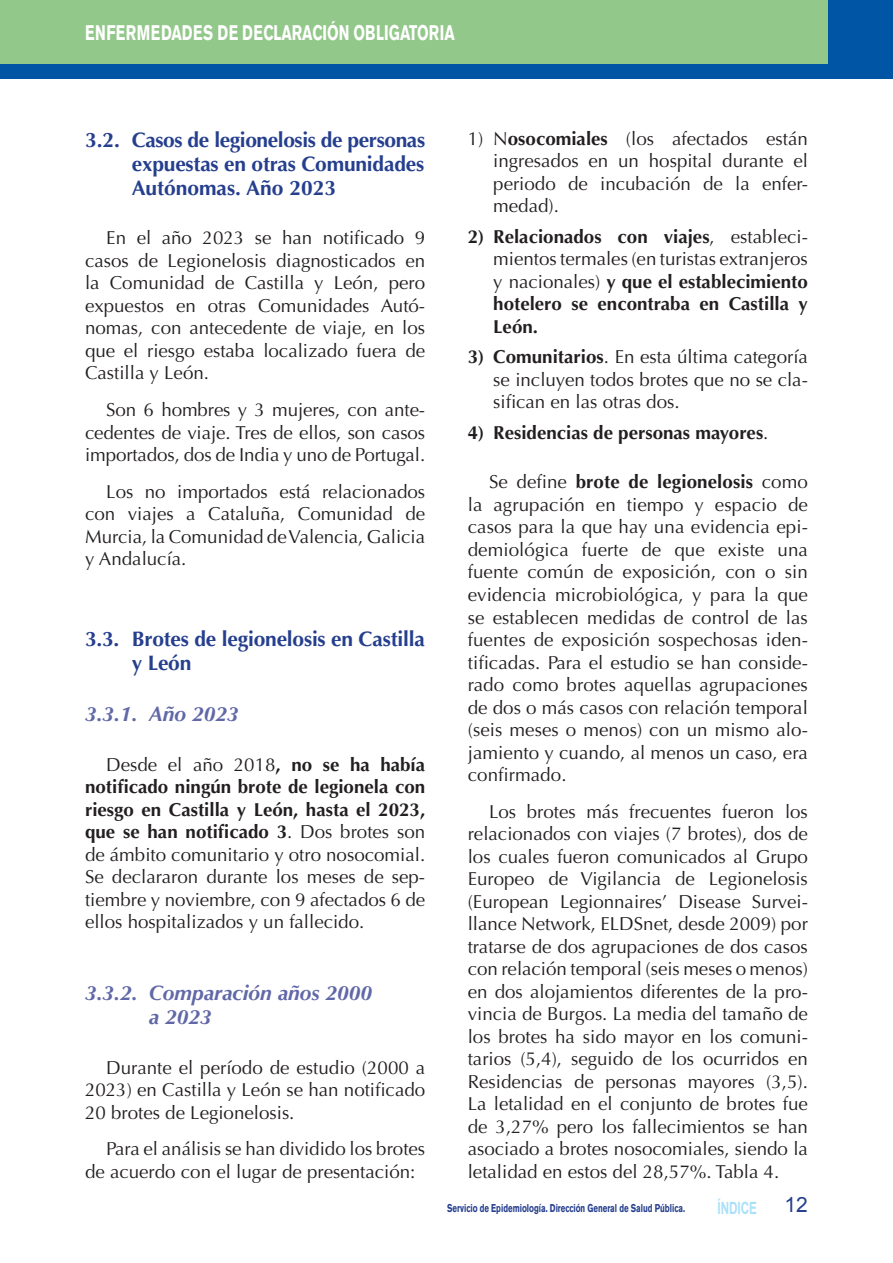
<style>
.page{position:relative;width:893px;height:1263px;background:#fff}
.page>*{position:absolute;margin:0;border:0;box-sizing:border-box;transform-origin:0 0}
.t1{font:700 21px/24px "Optima";letter-spacing:-.01em;color:#253f8e;text-align:justify}
.t2{font:italic 700 21px/24px "Optima";color:#6168a7}
.t3{font:700 21px "Akzidenz Grotesk BE";color:#fff;scale:.7 1}
.t4{font:21px "Arial";color:#253f8e}
.t5{font:18.75px/22.5px "Optima";color:#231f20;text-align:justify}
.t6{font:700 18.75px/22.5px "Optima";color:#231f20;text-align:justify}
.t7{font:700 16.8px "Arial";letter-spacing:-.01em;color:#aae0f9;scale:.7 1}
.t8{font:700 11.25px "Akzidenz Grotesk BE";color:#253f8e;scale:.7 1}
.s1{font-weight:700}
.s2{font-weight:400}
</style>
<div class="page">
<div style="left:0;top:0;width:893px;height:79px;background:#0155a5"></div>
<div style="left:0;top:0;width:828px;height:64px;background:#92c889"></div>
<p class="t3" style="left:85px;top:20px;width:530px">ENFERMEDADES DE DECLARACIÓN OBLIGATORIA</p>
<p class="t1" style="left:132px;top:128px;width:295px;text-indent:-47px">3.2. Casos de legionelosis de personas expuestas en otras Comunidades Autónomas. Año 2023</p>
<p class="t5" style="left:85px;top:227px;width:342px;text-indent:21px">En el año 2023 se han notificado 9 casos de Legionelosis diagnosticados en la Comunidad de Castilla y León, pero expuestos en otras Comunidades Autó&shy;nomas, con antecedente de viaje, en los que el riesgo estaba localizado fuera de Castilla y León.</p>
<p class="t5" style="left:85px;top:399px;width:342px;text-indent:21px">Son 6 hombres y 3 mujeres, con ante&shy;cedentes de viaje. Tres de ellos, son casos importados, dos de India y uno de Portugal.</p>
<p class="t5" style="left:85px;top:480px;width:342px;text-indent:21px">Los no importados está relacionados con viajes a Cataluña, Comunidad de Murcia, la Comunidad de Valencia, Galicia y Andalucía.</p>
<p class="t1" style="left:132px;top:627px;width:295px;text-indent:-47px">3.3. Brotes de legionelosis en Castilla y León</p>
<p class="t2" style="left:85px;top:702px;width:155px">3.3.1. Año 2023</p>
<p class="t5" style="left:85px;top:753px;width:342px;text-indent:21px">Desde el año 2018<span class="s1">, no se ha había notificado ningún brote de legionela con riesgo en Castilla y León, hasta el 2023, que se han notificado 3</span>. Dos brotes son de ámbito comunitario y otro nosocomial.<br>Se declararon durante los meses de sep&shy;tiembre y noviembre, con 9 afectados 6 de ellos hospitalizados y un fallecido.</p>
<p class="t2" style="left:149px;top:981px;width:225px;text-indent:-64px">3.3.2. Comparación años 2000 a 2023</p>
<p class="t5" style="left:85px;top:1056px;width:342px;text-indent:21px">Durante el período de estudio (2000 a 2023) en Castilla y León se han notificado 20 brotes de Legionelosis.</p>
<p class="t5" style="left:85px;top:1138px;width:342px;text-indent:21px">Para el análisis se han dividido los brotes de acuerdo con el lugar de presentación:</p>
<p class="t5" style="left:493px;top:127px;width:316px;text-indent:-26px">1) N<span class="s1">osocomiales</span> (los afectados están ingresados en un hospital durante el periodo de incubación de la enfer&shy;medad).</p>
<p class="t6" style="left:493px;top:225px;width:316px;text-indent:-26px">2) Relacionados con viajes<span class="s2">, estableci&shy;mientos termales (en turistas extranjeros y nacionales)</span> y que el establecimiento hotelero se encontraba en Castilla y León.</p>
<p class="t5" style="left:493px;top:346px;width:316px;text-indent:-26px"><span class="s1">3) Comunitarios</span>. En esta última categoría se incluyen todos brotes que no se cla&shy;sifican en las otras dos.</p>
<p class="t6" style="left:468px;top:421px;width:302px">4) Residencias de personas mayores<span class="s2">.</span></p>
<p class="t5" style="left:468px;top:471px;width:342px;text-indent:21px">Se define <span class="s1">brote de legionelosis</span> como la agrupación en tiempo y espacio de casos para la que hay una evidencia epi&shy;demiológica fuerte de que existe una fuente común de exposición, con o sin evidencia microbiológica, y para la que se establecen medidas de control de las fuentes de exposición sospechosas iden&shy;tificadas. Para el estudio se han conside&shy;rado como brotes aquellas agrupaciones de dos o más casos con relación temporal (seis meses o menos) con un mismo alo&shy;jamiento y cuando, al menos un caso, era confirmado.</p>
<p class="t5" style="left:468px;top:800px;width:342px;text-indent:21px">Los brotes más frecuentes fueron los relacionados con viajes (7 brotes), dos de los cuales fueron comunicados al Grupo Europeo de Vigilancia de Legionelosis (European Legionnaires’ Disease Survei&shy;llance Network, ELDSnet, desde 2009) por tratarse de dos agrupaciones de dos casos con relación temporal (seis meses o menos) en dos alojamientos diferentes de la pro&shy;vincia de Burgos. La media del tamaño de los brotes ha sido mayor en los comuni&shy;tarios (5,4), seguido de los ocurridos en Residencias de personas mayores (3,5).<br>La letalidad en el conjunto de brotes fue de 3,27% pero los fallecimientos se han asociado a brotes nosocomiales, siendo la letalidad en estos del 28,57%. Tabla 4.</p>
<p class="t8" style="left:447px;top:1201px;width:341px">Servicio de Epidemiología. Dirección General de Salud Pública.</p>
<p class="t7" style="left:718px;top:1196px;width:58px">ÍNDICE</p>
<p class="t4" style="left:785px;top:1191px;width:25px">12</p>
</div>
